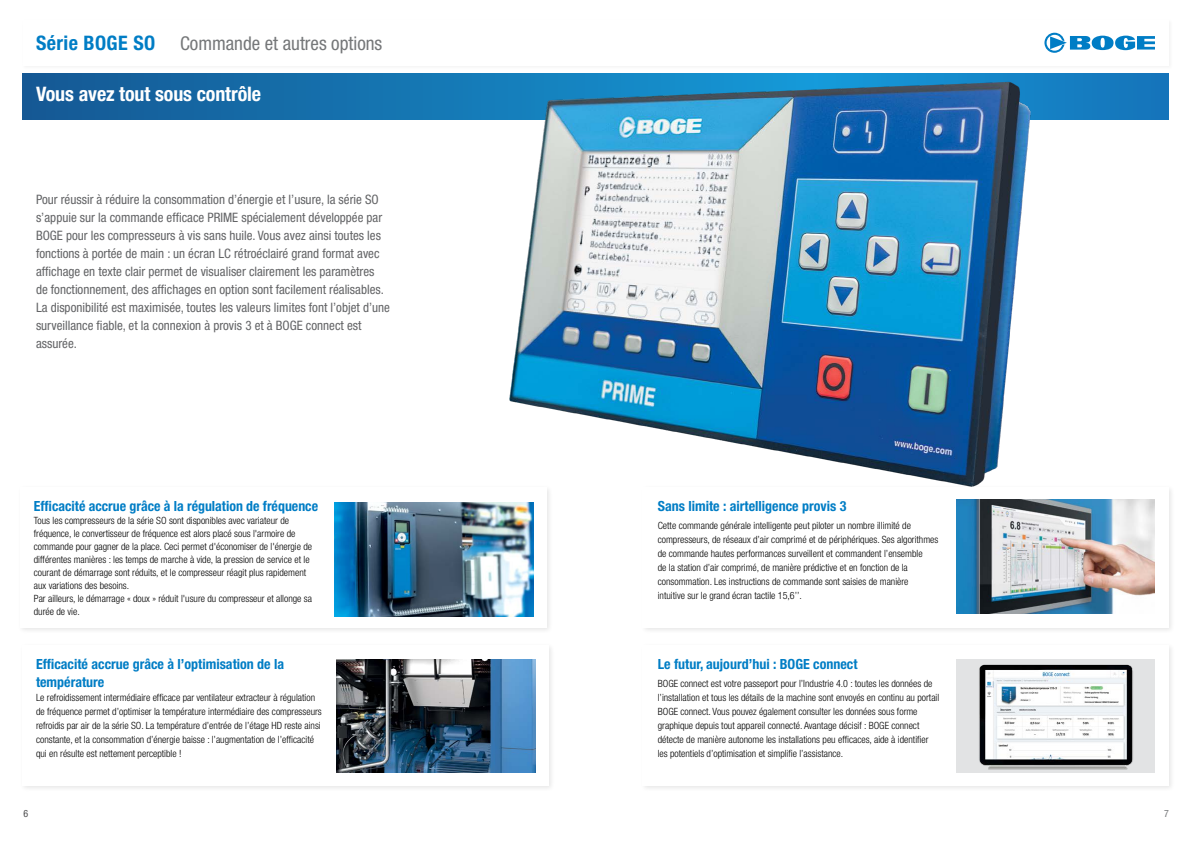
<style>
.page{position:relative;width:1191px;height:842px;background:#fff}
.page>*{position:absolute;margin:0;border:0;box-sizing:border-box;transform-origin:0 0}
.t1{font:700 condensed 20px "Helvetica Neue LT Pro";letter-spacing:-.005em;color:#fff}
.t2{font:condensed 19px "Helvetica Neue LT Pro";color:#757779}
.t3{font:700 condensed 14px/18px "Helvetica Neue LT Pro";color:#007dc5}
.t4{font:condensed 13px/18px "Helvetica Neue LT Pro";color:#636466}
.t5{font:300 condensed 10px/14px "Helvetica Neue LT Pro";color:#000}
.t6{font:condensed 10px "Helvetica Neue LT Pro";color:#4d4d4f}
.t7{font:condensed 10px "Helvetica Neue LT Pro";color:#797b7d}
.s1{font-weight:700;font-size:20px;color:#007dc5}
</style>
<div class="page">
<div style="left:22px;top:19px;width:1151px;height:51px;background:#fbfbfb"></div>
<div style="left:23px;top:20px;width:1145px;height:45px;background:#fff"></div>
<svg style="left:1044px;top:33px;width:111px;height:20px"></svg>
<svg style="left:23px;top:74px;width:1145px;height:45px;background:#156ba8"></svg>
<div style="left:20px;top:642px;width:535px;height:151px;background:#f9f9f9"></div>
<div style="left:23px;top:645px;width:526px;height:141px;background:#fff"></div>
<img style="left:336px;top:659px;width:199px;height:114px">
<img style="left:416px;top:73px;width:647px;height:411px">
<div style="left:640px;top:484px;width:535px;height:151px;background:#000;opacity:.1"></div>
<div style="left:643px;top:487px;width:525px;height:141px;background:#fff"></div>
<img style="left:956px;top:500px;width:199px;height:114px">
<div style="left:18px;top:484px;width:535px;height:150px;background:#000;opacity:.1"></div>
<div style="left:21px;top:487px;width:525px;height:140px;background:#fff"></div>
<div style="left:640px;top:642px;width:535px;height:151px;background:#000;opacity:.1"></div>
<div style="left:643px;top:645px;width:525px;height:141px;background:#fff"></div>
<div style="left:956px;top:659px;width:199px;height:114px;background:#e2e3e4"></div>
<img style="left:979px;top:664px;width:154px;height:106px">
<img style="left:334px;top:503px;width:200px;height:114px">
<h2 class="t2" style="left:36px;top:32px;width:348px"><span class="s1">Série BOGE SO</span> Commande et autres options</h2>
<h1 class="t1" style="left:36px;top:82px;width:227px">Vous avez tout sous contrôle</h1>
<p class="t4" style="left:36px;top:191px;width:355px">Pour réussir à réduire la consommation d’énergie et l’usure, la série SO s’appuie sur la commande efficace PRIME spécialement développée par BOGE pour les compresseurs à vis sans huile. Vous avez ainsi toutes les fonctions à portée de main : un écran LC rétroéclairé grand format avec affichage en texte clair permet de visualiser clairement les paramètres<br>de fonctionnement, des affichages en option sont facilement réalisables.<br>La disponibilité est maximisée, toutes les valeurs limites font l’objet d’une surveillance fiable, et la connexion à provis 3 et à BOGE connect est assurée.</p>
<h3 class="t3" style="left:34px;top:497px;width:286px">Efficacité accrue grâce à la régulation de fréquence</h3>
<p class="t5" style="left:34px;top:514px;width:280px;line-height:13px">Tous les compresseurs de la série SO sont disponibles avec variateur de fréquence, le convertisseur de fréquence est alors placé sous l'armoire de commande pour gagner de la place. Ceci permet d'économiser de l'énergie de différentes manières : les temps de marche à vide, la pression de service et le courant de démarrage sont réduits, et le compresseur réagit plus rapidement aux variations des besoins.<br>Par ailleurs, le démarrage « doux » réduit l'usure du compresseur et allonge sa durée de vie.</p>
<h3 class="t3" style="left:36px;top:655px;width:250px">Efficacité accrue grâce à l’optimisation de la température</h3>
<p class="t5" style="left:36px;top:691px;width:287px">Le refroidissement intermédiaire efficace par ventilateur extracteur à régulation de fréquence permet d’optimiser la température intermédiaire des compresseurs refroidis par air de la série SO. La température d’entrée de l’étage HD reste ainsi constante, et la consommation d’énergie baisse : l’augmentation de l’efficacité qui en résulte est nettement perceptible !</p>
<h3 class="t3" style="left:658px;top:497px;width:190px">Sans limite : airtelligence provis 3</h3>
<p class="t5" style="left:658px;top:518px;width:282px">Cette commande générale intelligente peut piloter un nombre illimité de compresseurs, de réseaux d’air comprimé et de périphériques. Ses algorithmes de commande hautes performances surveillent et commandent l’ensemble<br>de la station d’air comprimé, de manière prédictive et en fonction de la consommation. Les instructions de commande sont saisies de manière<br>intuitive sur le grand écran tactile 15,6’’.</p>
<h3 class="t3" style="left:658px;top:655px;width:201px">Le futur, aujourd’hui : BOGE connect</h3>
<p class="t5" style="left:658px;top:677px;width:283px">BOGE connect est votre passeport pour l’Industrie 4.0 : toutes les données de l’installation et tous les détails de la machine sont envoyés en continu au portail BOGE connect. Vous pouvez également consulter les données sous forme graphique depuis tout appareil connecté. Avantage décisif : BOGE connect détecte de manière autonome les installations peu efficaces, aide à identifier les potentiels d’optimisation et simplifie l’assistance.</p>
<p class="t6" style="left:24px;top:808px;width:6px">6</p>
<p class="t7" style="left:1164px;top:808px;width:6px">7</p>
</div>
